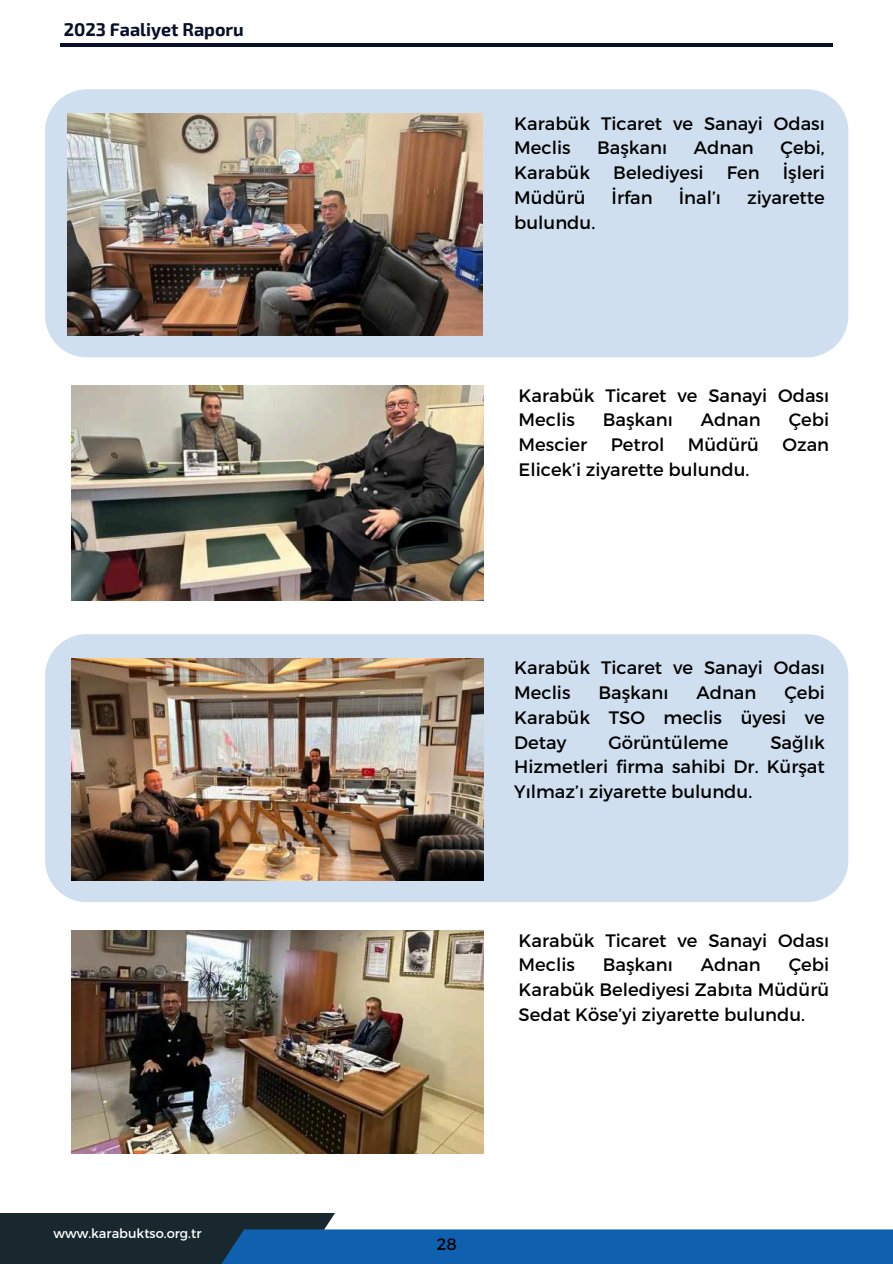
<style>
.page{position:relative;width:893px;height:1264px;background:#fff}
.page>*{position:absolute;margin:0;border:0;box-sizing:border-box;transform-origin:0 0}
.t1{font:18px/24.8px "Montserrat";color:#000}
.t2{font:700 18px "Exo 2";color:#070f29}
.t3{font:16.5px "Montserrat";color:#000}
.t4{font:13.05px "Montserrat";color:#fff}
</style>
<div class="page">
<div style="left:0;top:1212px;width:335px;height:51px;background:#18282e"></div>
<div style="left:175px;top:1229px;width:717px;height:34px;background:#0f61af"></div>
<hr style="left:60px;top:44px;width:773px;height:3px;background:#070f29">
<div style="left:45px;top:89px;width:803px;height:268px;background:#cfdfef"></div>
<div style="left:45px;top:634px;width:803px;height:268px;background:#cfdfef"></div>
<img style="left:67px;top:113px;width:416px;height:222px">
<img style="left:72px;top:385px;width:412px;height:215px">
<img style="left:72px;top:658px;width:412px;height:222px">
<img style="left:72px;top:930px;width:412px;height:223px">
<p class="t2" style="left:64px;top:19px;width:182px">2023 Faaliyet Raporu</p>
<p class="t4" style="left:53px;top:1225px;width:149px">www.karabuktso.org.tr</p>
<p class="t1" style="left:514px;top:111px;width:312px">Karabük Ticaret ve Sanayi Odas2<br>Meclis</p>
<p class="t1" style="left:597px;top:135px;width:72px">Ba`kan2</p>
<p class="t1" style="left:693px;top:135px;width:61px">Adnan</p>
<p class="t1" style="left:780px;top:135px;width:46px">Çebi,</p>
<p class="t1" style="left:514px;top:160px;width:77px">Karabük</p>
<p class="t1" style="left:613px;top:160px;width:92px">Belediyesi</p>
<p class="t1" style="left:726px;top:160px;width:34px">Fen</p>
<p class="t1" style="left:782px;top:160px;width:43px">1`leri</p>
<p class="t1" style="left:514px;top:185px;width:73px">Müdürü</p>
<p class="t1" style="left:611px;top:185px;width:43px">1rfan</p>
<p class="t1" style="left:678px;top:185px;width:44px">1nal’2</p>
<p class="t1" style="left:747px;top:185px;width:79px">ziyarette</p>
<p class="t1" style="left:514px;top:210px;width:82px">bulundu.</p>
<p class="t1" style="left:518px;top:383px;width:312px">Karabük Ticaret ve Sanayi Odas2<br>Meclis</p>
<p class="t1" style="left:602px;top:407px;width:72px">Ba`kan2</p>
<p class="t1" style="left:700px;top:407px;width:61px">Adnan</p>
<p class="t1" style="left:788px;top:407px;width:42px">Çebi</p>
<p class="t1" style="left:518px;top:432px;width:70px">Mescier</p>
<p class="t1" style="left:610px;top:432px;width:55px">Petrol</p>
<p class="t1" style="left:687px;top:432px;width:73px">Müdürü</p>
<p class="t1" style="left:782px;top:432px;width:48px">Ozan</p>
<p class="t1" style="left:518px;top:457px;width:232px">Elicek’i ziyarette bulundu.</p>
<p class="t1" style="left:514px;top:655px;width:312px">Karabük Ticaret ve Sanayi Odas2<br>Meclis</p>
<p class="t1" style="left:514px;top:680px;width:312px;text-align:justify;text-indent:270px">Çebi Karabük TSO meclis üyesi ve Detay</p>
<p class="t1" style="left:598px;top:680px;width:72px">Ba`kan2</p>
<p class="t1" style="left:696px;top:680px;width:61px">Adnan</p>
<p class="t1" style="left:608px;top:729px;width:121px">Görüntüleme</p>
<p class="t1" style="left:514px;top:729px;width:312px;text-align:justify;text-indent:256px">Sağl2k Hizmetleri firma sahibi Dr. Kür`at Y2lmaz’2 ziyarette bulundu.</p>
<p class="t1" style="left:518px;top:927px;width:312px">Karabük Ticaret ve Sanayi Odas2<br>Meclis</p>
<p class="t1" style="left:518px;top:952px;width:312px;text-align:justify;text-indent:270px">Çebi Karabük Belediyesi Zab2ta Müdürü Sedat Köse’yi ziyarette bulundu.</p>
<p class="t1" style="left:602px;top:952px;width:72px">Ba`kan2</p>
<p class="t1" style="left:700px;top:952px;width:61px">Adnan</p>
<p class="t3" style="left:436px;top:1233px;width:22px">28</p>
</div>
